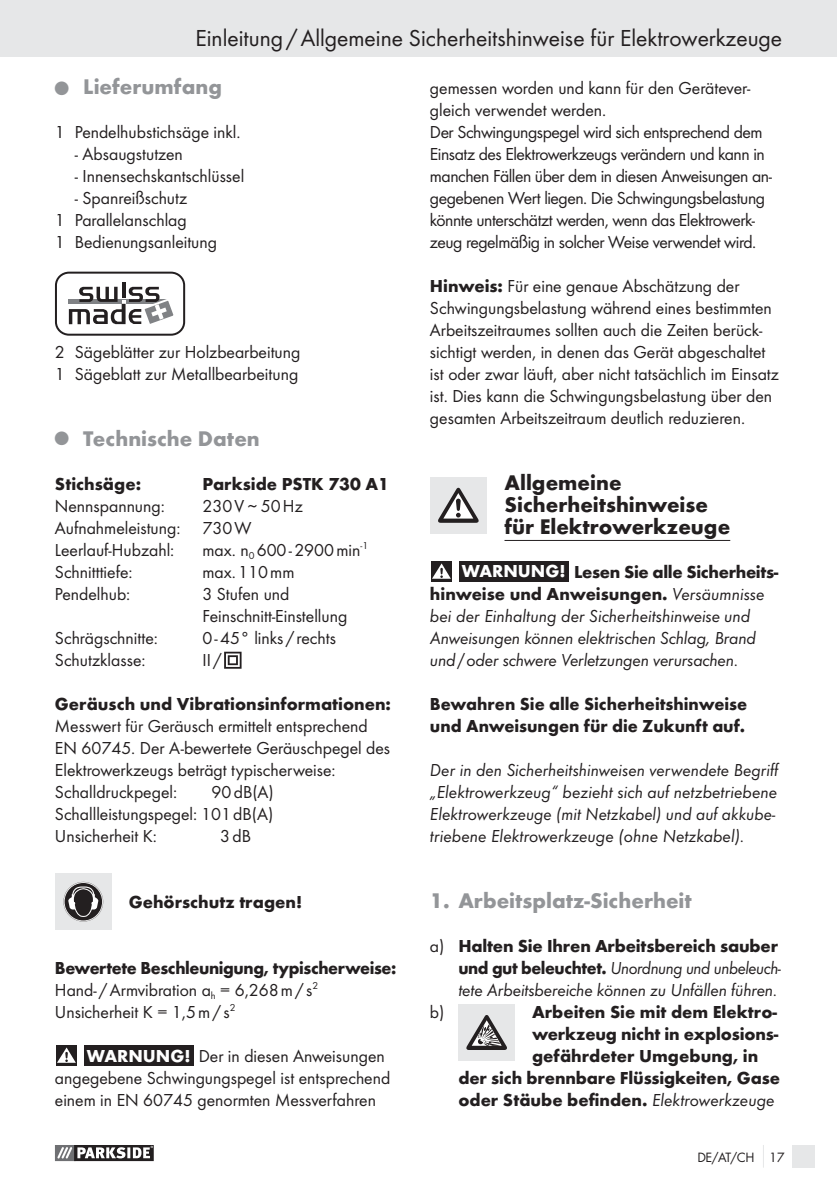
<style>
.page{position:relative;width:837px;height:1190px;background:#fff}
.page>*{position:absolute;margin:0;border:0;box-sizing:border-box;transform-origin:0 0}
.t1{font:24px "Futura Boo";color:#231f20}
.t2{font:700 22px "Futura";color:#939598}
.t3{font:700 22px/22px "Futura";color:#231f20}
.t4{font:18px/22px "Futura Boo";color:#231f20}
.t5{font:700 18px/22px "Futura";color:#231f20}
.t6{font:18px/22px "Futura Boo";letter-spacing:-.025em;color:#231f20}
.t7{font:18px/22px "Futura Boo Obl";letter-spacing:-.005em;color:#231f20}
.t8{font:18px/22px "Futura Boo Obl";letter-spacing:-.005em;color:#231f20;scale:.96 1}
.t9{font:700 18px "Futura";letter-spacing:-.025em;color:#231f20}
.t10{font:14px "Futura Boo";letter-spacing:-.035em;color:#231f20}
.s1{font-family:"European Pi Three";font-weight:400;font-size:14px}
.s2{font-family:"Futura";font-weight:700}
.s3{color:#fff}
.s4{font-family:"Futura Boo Obl";font-weight:400}
.s5{font-family:"Futura";font-weight:700;color:#fff}
.s6{font-family:"Futura Boo";font-weight:400}
</style>
<div class="page">
<div style="left:0;top:0;width:837px;height:56px;background:#e6e7e8"></div>
<div style="left:792px;top:1145px;width:23px;height:23px;background:#e6e7e8"></div>
<svg style="left:763px;top:1145px;width:1px;height:23px"></svg>
<svg style="left:55px;top:1161px;width:99px;height:1px"></svg>
<svg style="left:55px;top:1145px;width:99px;height:16px"></svg>
<div style="left:55px;top:272px;width:130px;height:64px;border:2px solid #231f20;border-radius:13px"></div>
<div style="left:68px;top:299px;width:98px;height:5px;background:#808285"></div>
<hr style="left:122px;top:283px;width:3px;height:15px;background:#231f20">
<svg style="left:69px;top:287px;width:105px;height:38px"></svg>
<svg style="left:224px;top:652px;width:17px;height:17px"></svg>
<div style="left:55px;top:873px;width:57px;height:57px;background:#e6e7e8"></div>
<svg style="left:63px;top:882px;width:40px;height:39px"></svg>
<div style="left:56px;top:1045px;width:21px;height:20px;background:#231f20"></div>
<svg style="left:57px;top:1047px;width:19px;height:16px"></svg>
<div style="left:84px;top:1045px;width:110px;height:20px;background:#231f20"></div>
<hr style="left:504px;top:540px;width:226px;height:1px;background:#231f20">
<div style="left:430px;top:477px;width:56px;height:57px;background:#e6e7e8"></div>
<svg style="left:438px;top:488px;width:40px;height:35px"></svg>
<div style="left:431px;top:561px;width:21px;height:20px;background:#231f20"></div>
<svg style="left:432px;top:563px;width:19px;height:16px"></svg>
<div style="left:459px;top:561px;width:110px;height:20px;background:#231f20"></div>
<div style="left:458px;top:1004px;width:57px;height:57px;background:#e6e7e8"></div>
<svg style="left:466px;top:1015px;width:41px;height:35px"></svg>
<h1 class="t1" style="left:195px;top:27px;width:588px">Einleitung / Allgemeine Sicherheitshinweise für Elektrowerkzeuge</h1>
<p class="t2" style="left:55px;top:78px;width:168px"><span class="s1">-</span> Lieferumfang</p>
<p class="t4" style="left:55px;top:122px;width:187px">1 Pendelhubstichsäge inkl.</p>
<p class="t4" style="left:75px;top:144px;width:110px">- Absaugstutzen</p>
<p class="t4" style="left:75px;top:166px;width:171px">- Innensechskantschlüssel</p>
<p class="t4" style="left:55px;top:188px;width:164px;text-indent:20px">- Spanreißschutz<br>1 Parallelanschlag<br>1 Bedienungsanleitung</p>
<p class="t6" style="left:430px;top:78px;width:343px">gemessen worden und kann für den Gerätever&shy;gleich verwendet werden.<br>Der Schwingungspegel wird sich entsprechend dem Einsatz des Elektrowerkzeugs verändern und kann in manchen Fällen über dem in diesen Anweisungen an&shy;gegebenen Wert liegen. Die Schwingungsbelastung könnte unterschätzt werden, wenn das Elektrowerk&shy;zeug regelmäßig in solcher Weise verwendet wird.</p>
<p class="t4" style="left:430px;top:276px;width:350px"><span class="s2">Hinweis:</span> Für eine genaue Abschätzung der Schwingungsbelastung während eines bestimmten Arbeitszeitraumes sollten auch die Zeiten berück&shy;sichtigt werden, in denen das Gerät abgeschaltet ist oder zwar läuft, aber nicht tatsächlich im Einsatz ist. Dies kann die Schwingungsbelastung über den gesamten Arbeitszeitraum deutlich reduzieren.</p>
<p class="t4" style="left:55px;top:342px;width:247px">2 Sägeblätter zur Holzbearbeitung<br>1 Sägeblatt zur Metallbearbeitung</p>
<p class="t2" style="left:55px;top:430px;width:206px"><sup>-</sup> Technische Daten</p>
<p class="t5" style="left:55px;top:474px;width:88px">Stichsäge:</p>
<p class="t5" style="left:202px;top:474px;width:188px">Parkside PSTK 730 A1</p>
<p class="t4" style="left:55px;top:496px;width:111px">Nennspannung:</p>
<p class="t3" style="left:504px;top:473px;width:227px">Allgemeine<br>Sicherheitshinweise für Elektrowerkzeuge</p>
<p class="t5" style="left:430px;top:562px;width:350px;text-indent:32px"><span class="s3">WARNUNG!</span> Lesen Sie alle Sicherheits&shy;hinweise und Anweisungen. <span class="s4">Versäumnisse</span></p>
<p class="t7" style="left:430px;top:606px;width:327px">bei der Einhaltung der Sicherheitshinweise und<br>Anweisungen können elektrischen Schlag, Brand und / oder schwere Verletzungen verursachen.</p>
<p class="t5" style="left:430px;top:694px;width:319px">Bewahren Sie alle Sicherheitshinweise und Anweisungen für die Zukunft auf.</p>
<p class="t7" style="left:430px;top:760px;width:351px">Der in den Sicherheitshinweisen verwendete Begriff „Elektrowerkzeug“ bezieht sich auf netzbetriebene Elektrowerkzeuge (mit Netzkabel) und auf akkube&shy;triebene Elektrowerkzeuge (ohne Netzkabel).</p>
<p class="t4" style="left:55px;top:496px;width:249px;text-indent:147px">230 V ~ 50 Hz<br>Aufnahmeleistung: 730 W<br>Leerlauf-Hubzahl:</p>
<p class="t4" style="left:202px;top:540px;width:167px">max. n<sub>0</sub> 600 - 2900 min<sup>-1</sup></p>
<p class="t4" style="left:55px;top:562px;width:79px">Schnitttiefe:</p>
<p class="t4" style="left:202px;top:562px;width:93px">max. 110 mm</p>
<p class="t4" style="left:55px;top:584px;width:77px">Pendelhub:</p>
<p class="t4" style="left:202px;top:584px;width:146px">3 Stufen und<br>Feinschnitt-Einstellung</p>
<p class="t4" style="left:55px;top:628px;width:104px">Schrägschnitte:</p>
<p class="t4" style="left:202px;top:628px;width:135px">0 - 45° links / rechts</p>
<p class="t4" style="left:55px;top:650px;width:92px">Schutzklasse:</p>
<p class="t4" style="left:202px;top:650px;width:21px">II /</p>
<p class="t5" style="left:55px;top:694px;width:337px">Geräusch und Vibrationsinformationen:</p>
<p class="t4" style="left:55px;top:716px;width:337px">Messwert für Geräusch ermittelt entsprechend EN 60745. Der A-bewertete Geräuschpegel des Elektrowerkzeugs beträgt typischerweise:<br>Schalldruckpegel:</p>
<p class="t4" style="left:55px;top:782px;width:220px;text-align:justify;text-indent:157px">90 dB(A)<br>Schallleistungspegel: 101 dB(A)<br>Unsicherheit K:</p>
<p class="t4" style="left:220px;top:826px;width:32px">3 dB</p>
<p class="t5" style="left:129px;top:892px;width:175px">Gehörschutz tragen!</p>
<p class="t9" style="left:55px;top:961px;width:343px">Bewertete Beschleunigung, typischerweise:</p>
<p class="t4" style="left:55px;top:980px;width:265px">Hand- / Armvibration a<sub>h</sub> = 6,268 m / s<sup>2<br></sup>Unsicherheit K = 1,5 m / s<sup>2</sup></p>
<p class="t4" style="left:55px;top:1046px;width:337px;text-indent:32px"><span class="s5">WARNUNG!</span> Der in diesen Anweisungen angegebene Schwingungspegel ist entsprechend einem in EN 60745 genormten Messverfahren</p>
<p class="t2" style="left:430px;top:892px;width:263px">1. Arbeitsplatz-Sicherheit</p>
<p class="t5" style="left:430px;top:936px;width:349px"><span class="s6">a)</span> Halten Sie Ihren Arbeitsbereich sauber</p>
<p class="t8" style="left:458px;top:958px;width:338px"><span class="s2">und gut beleuchtet.</span> Unordnung und unbeleuch&shy;tete Arbeitsbereiche können zu Unfällen führen.</p>
<p class="t4" style="left:430px;top:1002px;width:16px">b)</p>
<p class="t5" style="left:532px;top:1002px;width:246px">Arbeiten Sie mit dem Elektro-</p>
<p class="t5" style="left:532px;top:1024px;width:248px">werkzeug nicht in explosions-</p>
<p class="t5" style="left:532px;top:1046px;width:228px">gefährdeter Umgebung, in</p>
<p class="t5" style="left:458px;top:1068px;width:323px">der sich brennbare Flüssigkeiten, Gase</p>
<p class="t5" style="left:458px;top:1090px;width:318px">oder Stäube befinden. <span class="s4">Elektrowerkzeuge</span></p>
<p class="t10" style="left:697px;top:1150px;width:88px">DE/AT/CH 17</p>
</div>
